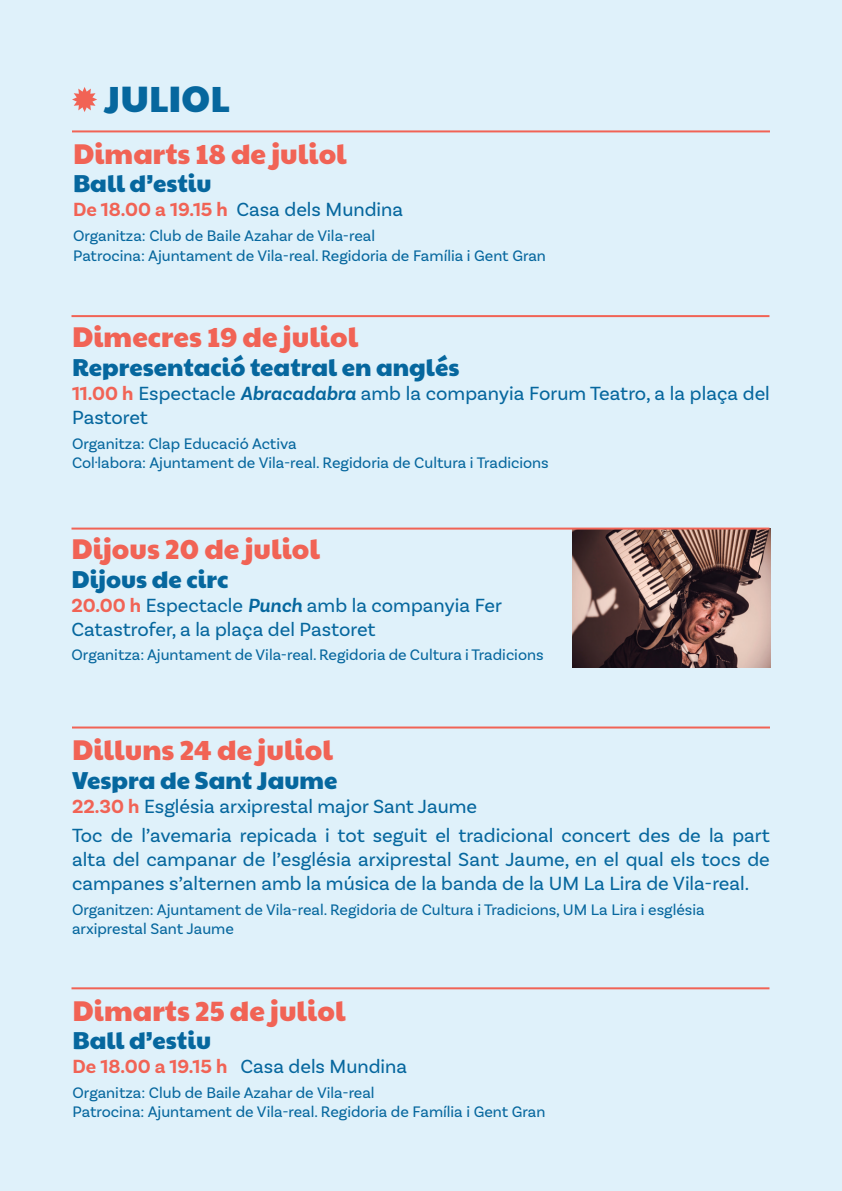
<style>
.page{position:relative;width:842px;height:1191px;background:#dff1fa}
.page>*{position:absolute;margin:0;border:0;box-sizing:border-box;transform-origin:0 0}
.t1{font:36px "Paytone One";color:#06679e}
.t2{font:28px "Paytone One";color:#f16355}
.t3{font:24px "Paytone One";color:#06679e}
.t4{font:20px/24px "Basic Sans";color:#06679e}
.t5{font:16px/19.2px "Basic Sans";color:#06679e}
.s1{font-weight:700;color:#f16355}
.s2{font-weight:600;font-style:italic}
</style>
<div class="page">
<svg style="left:72px;top:87px;width:25px;height:25px"></svg>
<hr style="left:72px;top:130px;width:698px;height:2px;background:#f16355">
<hr style="left:72px;top:726px;width:698px;height:2px;background:#f16355">
<img style="left:572px;top:528px;width:198px;height:139px">
<hr style="left:72px;top:527px;width:697px;height:2px;background:#f16355">
<hr style="left:72px;top:987px;width:697px;height:2px;background:#f16355">
<hr style="left:72px;top:315px;width:697px;height:2px;background:#f16355">
<h1 class="t1" style="left:104px;top:66px;width:127px">JULIOL</h1>
<h2 class="t2" style="left:73px;top:128px;width:275px">Dimarts 18 de juliol</h2>
<h3 class="t3" style="left:73px;top:162px;width:140px">Ball d’estiu</h3>
<p class="t4" style="left:73px;top:198px;width:332px"><span class="s1">De 18.00 a 19.15 h</span> Casa dels Mundina</p>
<p class="t5" style="left:73px;top:226px;width:474px">Organitza: Club de Baile Azahar de Vila-real<br>Patrocina: Ajuntament de Vila-real. Regidoria de Família i Gent Gran</p>
<h2 class="t2" style="left:72px;top:312px;width:288px">Dimecres 19 de juliol</h2>
<h3 class="t3" style="left:72px;top:345px;width:389px">Representació teatral en anglés</h3>
<p class="t4" style="left:72px;top:381px;width:699px"><span class="s1">11.00 h</span> Espectacle <span class="s2">Abracadabra</span> amb la companyia Forum Teatro, a la plaça del<br>Pastoret</p>
<p class="t5" style="left:72px;top:434px;width:478px">Organitza: Clap Educació Activa<br>Col·labora: Ajuntament de Vila-real. Regidoria de Cultura i Tradicions</p>
<h2 class="t2" style="left:72px;top:523px;width:250px">Dijous 20 de juliol</h2>
<h3 class="t3" style="left:72px;top:557px;width:159px">Dijous de circ</h3>
<p class="t4" style="left:72px;top:593px;width:432px"><span class="s1">20.00 h</span> Espectacle <span class="s2">Punch</span> amb la companyia Fer<br>Catastrofer, a la plaça del Pastoret</p>
<p class="t5" style="left:72px;top:645px;width:474px">Organitza: Ajuntament de Vila-real. Regidoria de Cultura i Tradicions</p>
<h2 class="t2" style="left:72px;top:724px;width:262px">Dilluns 24 de juliol</h2>
<h3 class="t3" style="left:72px;top:758px;width:267px">Vespra de Sant Jaume</h3>
<p class="t4" style="left:72px;top:791px;width:699px;line-height:29.6px"><span class="s1">22.30 h</span> Església arxiprestal major Sant Jaume<br>Toc de l’avemaria repicada i tot seguit el tradicional concert des de la part</p>
<p class="t4" style="left:72px;top:847px;width:699px">alta del campanar de l’església arxiprestal Sant Jaume, en el qual els tocs de campanes s’alternen amb la música de la banda de la UM La Lira de Vila-real.</p>
<p class="t5" style="left:72px;top:900px;width:634px">Organitzen: Ajuntament de Vila-real. Regidoria de Cultura i Tradicions, UM La Lira i església arxiprestal Sant Jaume</p>
<h2 class="t2" style="left:72px;top:985px;width:275px">Dimarts 25 de juliol</h2>
<h3 class="t3" style="left:72px;top:1018px;width:140px">Ball d’estiu</h3>
<p class="t4" style="left:72px;top:1054px;width:336px"><span class="s1">De 18.00 a 19.15 h</span> Casa dels Mundina</p>
<p class="t5" style="left:72px;top:1083px;width:474px">Organitza: Club de Baile Azahar de Vila-real<br>Patrocina: Ajuntament de Vila-real. Regidoria de Família i Gent Gran</p>
</div>
